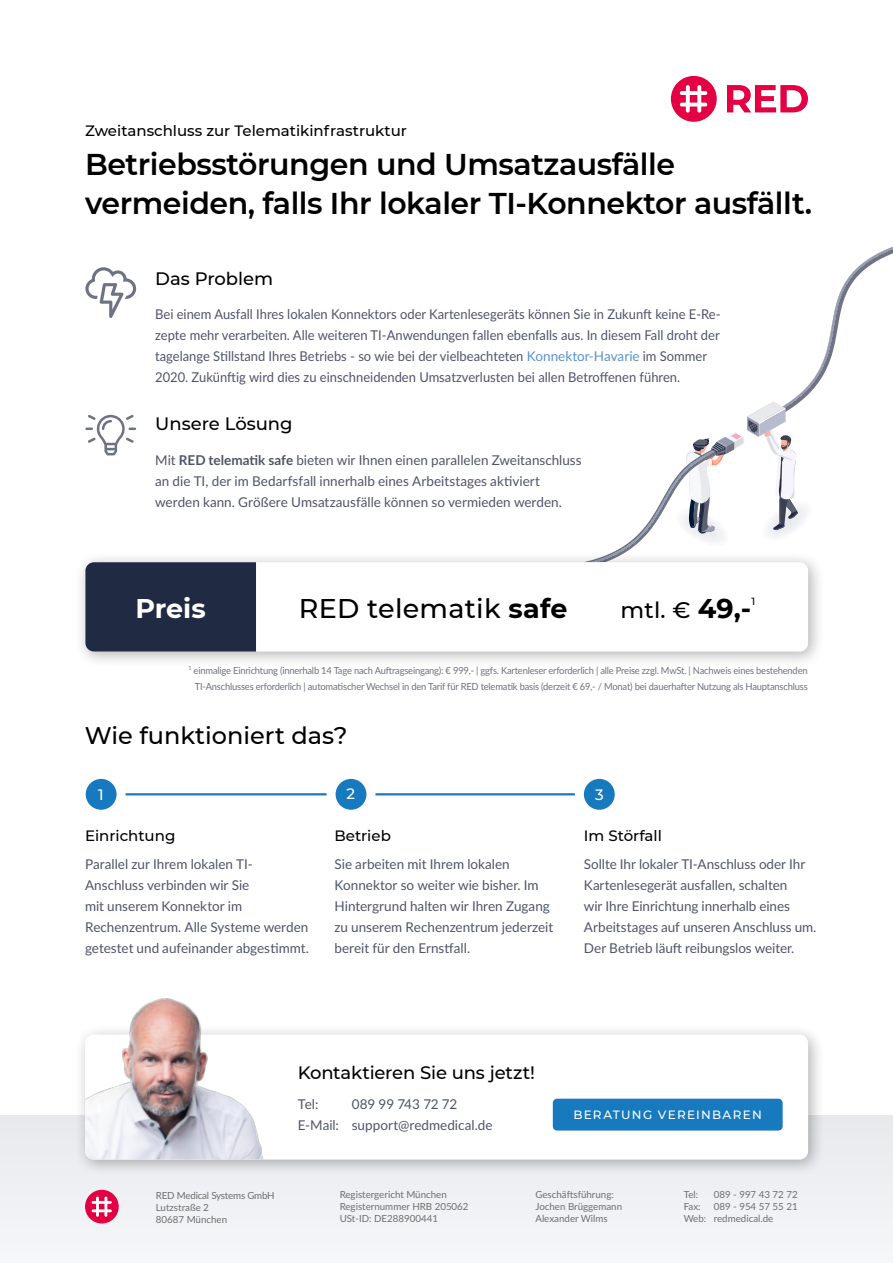
<style>
.page{position:relative;width:893px;height:1263px;background:#fff}
.page>*{position:absolute;margin:0;border:0;box-sizing:border-box;transform-origin:0 0}
.t1{font:600 30px/39px "Montserrat";letter-spacing:-.015em;color:#000}
.t2{font:500 27px "Montserrat";letter-spacing:.01em;color:#000}
.t3{font:700 27px "Montserrat";letter-spacing:-.005em;color:#fff}
.t4{font:500 24px "Montserrat";color:#000}
.t5{font:500 22.5px "Montserrat";color:#000}
.t6{font:500 18px "Montserrat";letter-spacing:-.005em;color:#000}
.t7{font:500 15px "Montserrat";color:#000}
.t8{font:500 15px "Montserrat";color:#fff}
.t9{font:13.5px/21px "Lato";color:#4e5569}
.t10{font:13.5px/21px "Lato";color:#4e556c;scale:.96 1}
.t11{font:500 12px "Montserrat";letter-spacing:.11em;color:#fff}
.t12{font:500 10.35px "Montserrat";color:#000}
.t13{font:9.75px "Lato";letter-spacing:-.02em;color:#6e7384;scale:.96 1}
.t14{font:9.75px "Lato";color:#6f6f6e}
.t15{font:9.75px "Lato";letter-spacing:-.02em;color:#6f6f6e}
.s1{color:#5c91cd}
.s2{font-weight:700}
.s3{font-weight:700;font-size:27px}
</style>
<div class="page">
<svg style="left:615px;top:247px;width:278px;height:304px"></svg>
<hr style="left:122px;top:793px;width:484px;height:2px;background:#177abf">
<div style="left:0;top:1115px;width:893px;height:148px;background:#f1f2f5"></div>
<div style="left:74px;top:1023px;width:751px;height:154px;background:#000;opacity:.3"></div>
<div style="left:85px;top:1034px;width:723px;height:125px;background:#fff;border-radius:9px"></div>
<div style="left:85px;top:1190px;width:34px;height:33px;background:#e30042;border-radius:50%"></div>
<svg style="left:92px;top:1196px;width:20px;height:21px"></svg>
<img style="left:85px;top:998px;width:192px;height:161px">
<div style="left:553px;top:1099px;width:230px;height:31px;background:#177abf;border-radius:4px"></div>
<svg style="left:81px;top:774px;width:40px;height:40px"></svg>
<div style="left:77px;top:770px;width:49px;height:49px;border:9px solid #fff;border-radius:50%"></div>
<svg style="left:331px;top:774px;width:40px;height:40px"></svg>
<div style="left:327px;top:770px;width:48px;height:49px;border:9px solid #fff;border-radius:50%"></div>
<svg style="left:579px;top:774px;width:40px;height:40px"></svg>
<div style="left:575px;top:770px;width:49px;height:49px;border:9px solid #fff;border-radius:50%"></div>
<div style="left:74px;top:551px;width:751px;height:118px;background:#000;opacity:.3"></div>
<div style="left:85px;top:562px;width:723px;height:90px;background:#fff;border-radius:9px"></div>
<div style="left:85px;top:562px;width:171px;height:89px;background:#212a43"></div>
<svg style="left:85px;top:415px;width:51px;height:40px"></svg>
<svg style="left:85px;top:267px;width:51px;height:51px"></svg>
<svg style="left:727px;top:85px;width:81px;height:27px"></svg>
<div style="left:671px;top:76px;width:46px;height:46px;background:#e30043;border-radius:50%"></div>
<svg style="left:680px;top:85px;width:27px;height:28px"></svg>
<p class="t7" style="left:85px;top:120px;width:324px">Zweitanschluss zur Telematikinfrastruktur</p>
<p class="t1" style="left:85px;top:144px;width:728px">Betriebsstörungen und Umsatzausfälle vermeiden, falls Ihr lokaler TI-Konnektor ausfällt.</p>
<p class="t6" style="left:155px;top:266px;width:120px">Das Problem</p>
<p class="t10" style="left:155px;top:303px;width:590px">Bei einem Ausfall Ihres lokalen Konnektors oder Kartenlesegeräts können Sie in Zukunft keine E-Re&shy;zepte mehr verarbeiten. Alle weiteren TI-Anwendungen fallen ebenfalls aus. In diesem Fall droht der tagelange Stillstand Ihres Betriebs - so wie bei der vielbeachteten <span class="s1">Konnektor-Havarie</span> im Sommer 2020. Zukünftig wird dies zu einschneidenden Umsatzverlusten bei allen Betroffenen führen.</p>
<p class="t6" style="left:155px;top:411px;width:139px">Unsere Lösung</p>
<p class="t9" style="left:155px;top:449px;width:428px">Mit <span class="s2">RED telematik safe</span> bieten wir Ihnen einen parallelen Zweitanschluss an die TI, der im Bedarfsfall innerhalb eines Arbeitstages aktiviert werden kann. Größere Umsatzausfälle können so vermieden werden.</p>
<p class="t3" style="left:135px;top:589px;width:72px">Preis</p>
<p class="t2" style="left:299px;top:589px;width:270px">RED telematik <span class="s2">safe</span></p>
<p class="t5" style="left:621px;top:594px;width:132px">mtl. € <span class="s3">49,-</span></p>
<p class="t12" style="left:751px;top:594px;width:5px">1</p>
<p class="t13" style="left:188px;top:663px;width:646px"><sup>1</sup> einmalige Einrichtung (innerhalb 14 Tage nach Auftragseingang): € 999,- | ggfs. Kartenleser erforderlich | alle Preise zzgl. MwSt. | Nachweis eines bestehenden</p>
<p class="t13" style="left:195px;top:680px;width:640px">TI-Anschlusses erforderlich | automatischer Wechsel in den Tarif für RED telematik basis (derzeit € 69,- / Monat) bei dauerhafter Nutzung als Hauptanschluss</p>
<p class="t4" style="left:85px;top:719px;width:264px">Wie funktioniert das?</p>
<p class="t8" style="left:98px;top:784px;width:7px">1</p>
<p class="t8" style="left:347px;top:784px;width:10px">2</p>
<p class="t8" style="left:595px;top:784px;width:10px">3</p>
<p class="t7" style="left:85px;top:825px;width:92px">Einrichtung</p>
<p class="t7" style="left:334px;top:825px;width:58px">Betrieb</p>
<p class="t7" style="left:584px;top:825px;width:79px">Im Störfall</p>
<p class="t9" style="left:85px;top:853px;width:225px">Parallel zur Ihrem lokalen TI-<br>Anschluss verbinden wir Sie<br>mit unserem Konnektor im<br>Rechenzentrum. Alle Systeme werden getestet und aufeinander abgestimmt.</p>
<p class="t9" style="left:334px;top:853px;width:220px">Sie arbeiten mit Ihrem lokalen<br>Konnektor so weiter wie bisher. Im<br>Hintergrund halten wir Ihren Zugang zu unserem Rechenzentrum jederzeit bereit für den Ernstfall.</p>
<p class="t9" style="left:584px;top:853px;width:234px">Sollte Ihr lokaler TI-Anschluss oder Ihr Kartenlesegerät ausfallen, schalten<br>wir Ihre Einrichtung innerhalb eines Arbeitstages auf unseren Anschluss um.<br>Der Betrieb läuft reibungslos weiter.</p>
<p class="t15" style="left:156px;top:1188px;width:120px">RED Medical Systems GmbH</p>
<p class="t14" style="left:156px;top:1200px;width:55px">Lutzstraße 2</p>
<p class="t14" style="left:156px;top:1212px;width:73px">80687 München</p>
<p class="t6" style="left:298px;top:1060px;width:239px">Kontaktieren Sie uns jetzt!</p>
<p class="t9" style="left:298px;top:1093px;width:22px">Tel:</p>
<p class="t9" style="left:352px;top:1093px;width:107px">089 99 743 72 72</p>
<p class="t9" style="left:298px;top:1114px;width:196px">E-Mail: support@redmedical.de</p>
<p class="t11" style="left:573px;top:1106px;width:190px">BERATUNG VEREINBAREN</p>
<p class="t14" style="left:340px;top:1187px;width:109px">Registergericht München</p>
<p class="t14" style="left:340px;top:1199px;width:130px">Registernummer HRB 205062</p>
<p class="t14" style="left:340px;top:1211px;width:100px">USt-ID: DE288900441</p>
<p class="t14" style="left:535px;top:1187px;width:80px">Geschäftsführung:</p>
<p class="t14" style="left:535px;top:1199px;width:88px">Jochen Brüggemann</p>
<p class="t14" style="left:535px;top:1211px;width:74px">Alexander Wilms</p>
<p class="t14" style="left:684px;top:1187px;width:16px">Tel:</p>
<p class="t14" style="left:714px;top:1187px;width:85px">089 - 997 43 72 72</p>
<p class="t14" style="left:684px;top:1199px;width:18px">Fax:</p>
<p class="t14" style="left:714px;top:1199px;width:85px">089 - 954 57 55 21</p>
<p class="t14" style="left:684px;top:1211px;width:91px">Web: redmedical.de</p>
</div>
